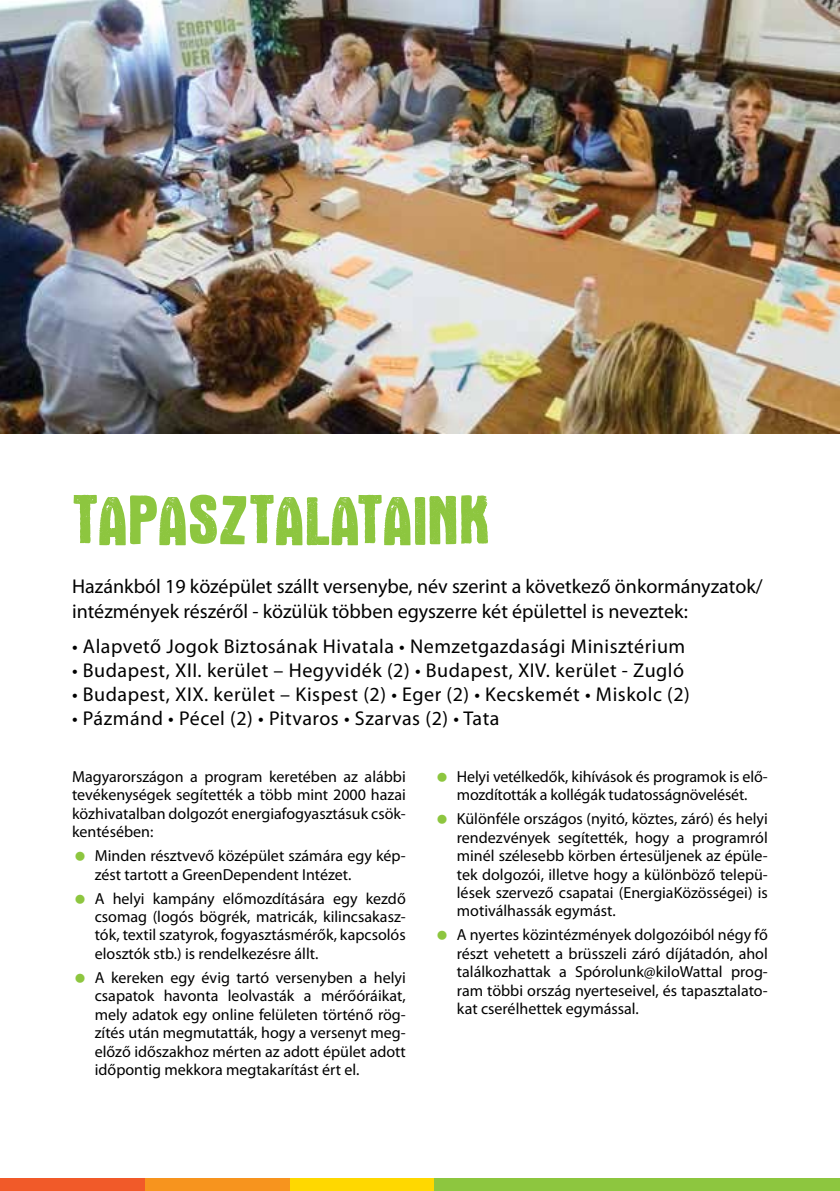
<style>
.page{position:relative;width:840px;height:1191px;background:#fff}
.page>*{position:absolute;margin:0;border:0;box-sizing:border-box;transform-origin:0 0}
.t1{font:72px "Victor";color:#8dc63f}
.t2{font:20px "Myriad Pro";letter-spacing:.02em;color:#000}
.t3{font:20px/24px "Myriad Pro";color:#000}
.t4{font:16px/18.4px "Myriad Pro";color:#000;text-align:justify}
</style>
<div class="page">
<div style="left:434px;top:1177px;width:405px;height:14px;background:#8dc63f"></div>
<div style="left:289px;top:1177px;width:145px;height:14px;background:#ffd800"></div>
<div style="left:145px;top:1177px;width:144px;height:14px;background:#f7941e"></div>
<div style="left:0;top:1177px;width:145px;height:14px;background:#f15a29"></div>
<img style="left:0;top:0;width:839px;height:434px">
<h1 class="t1" style="left:72px;top:484px;width:420px">TAPASZTALATAINK</h1>
<p class="t3" style="left:72px;top:574px;width:691px">Hazánkból 19 középület szállt versenybe, név szerint a következő önkormányzatok/ intézmények részéről - közülük többen egyszerre két épülettel is neveztek:</p>
<p class="t2" style="left:72px;top:634px;width:614px">• Alapvető Jogok Biztosának Hivatala • Nemzetgazdasági Minisztérium</p>
<p class="t2" style="left:72px;top:658px;width:613px">• Budapest, XII. kerület – Hegyvidék (2) • Budapest, XIV. kerület - Zugló</p>
<p class="t2" style="left:72px;top:682px;width:619px">• Budapest, XIX. kerület – Kispest (2) • Eger (2) • Kecskemét • Miskolc (2)</p>
<p class="t2" style="left:72px;top:706px;width:428px">• Pázmánd • Pécel (2) • Pitvaros • Szarvas (2) • Tata</p>
<p class="t4" style="left:72px;top:767px;width:335px">Magyarországon a program keretében az alábbi tevékenységek segítették a több mint 2000 hazai közhivatalban dolgozót energiafogyasztásuk csök&shy;kentésében:</p>
<p class="t4" style="left:95px;top:846px;width:312px">Minden résztvevő középület számára egy kép&shy;zést tartott a GreenDependent Intézet.</p>
<p class="t4" style="left:95px;top:889px;width:312px">A helyi kampány előmozdítására egy kezdő csomag (logós bögrék, matricák, kilincsakasz&shy;tók, textil szatyrok, fogyasztásmérők, kapcsolós elosztók stb.) is rendelkezésre állt.</p>
<p class="t4" style="left:95px;top:968px;width:312px">A kereken egy évig tartó versenyben a helyi csapatok havonta leolvasták a mérőóráikat, mely adatok egy online felületen történő rög&shy;zítés után megmutatták, hogy a versenyt meg&shy;előző időszakhoz mérten az adott épület adott időpontig mekkora megtakarítást ért el.</p>
<p class="t4" style="left:456px;top:767px;width:312px">Helyi vetélkedők, kihívások és programok is elő&shy;mozdították a kollégák tudatosságnövelését.</p>
<p class="t4" style="left:456px;top:809px;width:312px">Különféle országos (nyitó, köztes, záró) és helyi rendezvények segítették, hogy a programról minél szélesebb körben értesüljenek az épüle&shy;tek dolgozói, illetve hogy a különböző telepü&shy;lések szervező csapatai (EnergiaKözösségei) is motiválhassák egymást.</p>
<p class="t4" style="left:456px;top:925px;width:312px">A nyertes közintézmények dolgozóiból négy fő részt vehetett a brüsszeli záró díjátadón, ahol találkozhattak a Spórolunk@kiloWattal prog&shy;ram többi ország nyerteseivel, és tapasztalato&shy;kat cserélhettek egymással.</p>
</div>
